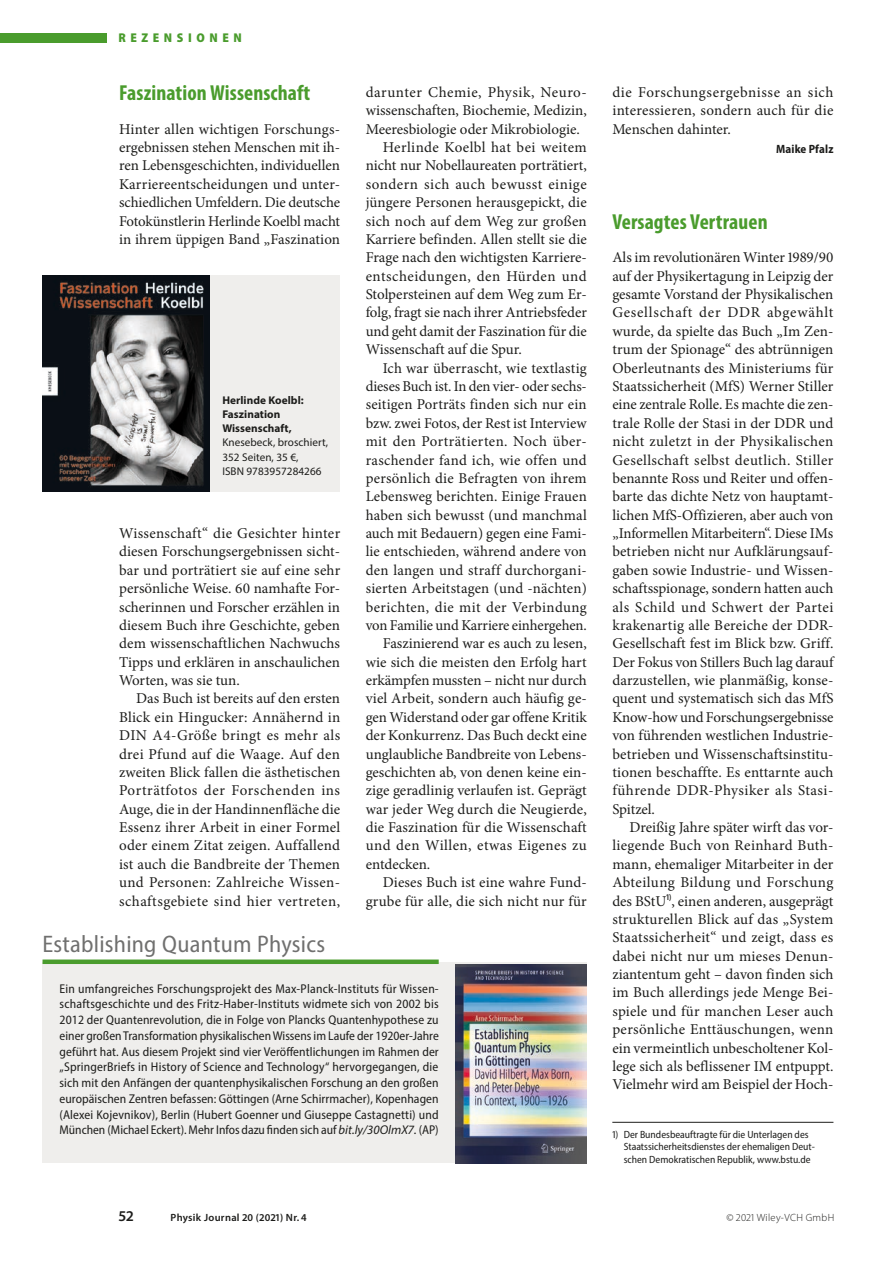
<style>
.page{position:relative;width:893px;height:1263px;background:#fff}
.page>*{position:absolute;margin:0;border:0;box-sizing:border-box;transform-origin:0 0}
.Ü__überLinie_16{font:semi-condensed 24px "Myriad Pro";letter-spacing:.01em;color:#70706f}
.Ü_AKt_HT_Bücher_DPG{font:700 condensed 21.75px "Myriad Pro";letter-spacing:.005em;color:#4a9c2d}
.GT{font:15px/18.3px "Minion Pro";color:#1d1d1b;text-align:justify}
.GTO{font:15px/18.5px "Minion Pro";letter-spacing:.005em;color:#1d1d1b;text-align:justify}
.t1{font:600 15px "Myriad Pro";color:#1d1d1b}
.GTO-2{font:semi-condensed 12.75px/15.8px "Myriad Pro";color:#1d1d1b;text-align:justify}
.t2{font:900 semi-condensed 12.75px "Myriad Pro";letter-spacing:.36em;color:#4a9c2d}
.Autor__Rezensent{font:700 semi-condensed 12px "Myriad Pro";letter-spacing:.01em;color:#1d1d1b}
.BU__Buch_legende{font:11.25px/14.2px "Myriad Pro";letter-spacing:.005em;color:#1d1d1b}
.FN__mit_Linie{font:semi-condensed 10.5px/12.8px "Myriad Pro";color:#1d1d1b}
.t3{font:600 10.5px "Myriad Pro";letter-spacing:.03em;color:#1d1d1b}
.t4{font:300 10.5px "Myriad Pro";letter-spacing:.03em;color:#1d1d1b}
.s1{font-weight:700}
.s2{font-style:italic;font-stretch:normal}
</style>
<div class="page">
<div style="left:0;top:33px;width:106px;height:9px;background:#4a9c2d"></div>
<div style="left:208px;top:276px;width:132px;height:216px;background:#efeeec"></div>
<img style="left:43px;top:276px;width:167px;height:216px">
<hr style="left:612px;top:1122px;width:221px;height:1px;background:#1d1d1b">
<div style="left:43px;top:962px;width:544px;height:201px;background:#efeeec"></div>
<div style="left:43px;top:959px;width:396px;height:5px;background:#4a9c2d"></div>
<img style="left:456px;top:964px;width:131px;height:199px">
<p class="t2" style="left:118px;top:30px;width:125px">REZENSIONEN</p>
<p class="Ü_AKt_HT_Bücher_DPG" style="left:119px;top:79px;width:193px">Faszination Wissenschaft</p>
<p class="GTO" style="left:119px;top:120px;width:223px">Hinter allen wichtigen Forschungs&shy;ergebnissen stehen Menschen mit ih&shy;ren Lebensgeschichten, individuellen Karriereentscheidungen und unter&shy;schiedlichen Umfeldern. Die deutsche Fotokünstlerin Herlinde Koelbl macht in ihrem üppigen Band „Faszination</p>
<p class="BU__Buch_legende" style="left:222px;top:393px;width:107px"><span class="s1">Herlinde Koelbl:<br>Faszination<br>Wissenschaft,<br></span>Knesebeck, broschiert,<br>352 Seiten, 35 €,<br>ISBN 9783957284266</p>
<p class="GTO" style="left:119px;top:524px;width:223px">Wissenschaft“ die Gesichter hinter diesen Forschungsergebnissen sicht&shy;bar und porträtiert sie auf eine sehr persönliche Weise. 60 namhafte For&shy;scherinnen und Forscher erzählen in diesem Buch ihre Geschichte, geben dem wissenschaftlichen Nachwuchs Tipps und erklären in anschaulichen Worten, was sie tun.</p>
<p class="GT" style="left:119px;top:689px;width:223px;text-indent:17px">Das Buch ist bereits auf den ersten Blick ein Hingucker: Annähernd in DIN A4-Größe bringt es mehr als drei Pfund auf die Waage. Auf den zweiten Blick fallen die ästhetischen Porträtfotos der Forschenden ins Auge, die in der Handinnenfläche die Essenz ihrer Arbeit in einer Formel oder einem Zitat zeigen. Auffallend ist auch die Bandbreite der Themen und Personen: Zahlreiche Wissen&shy;schaftsgebiete sind hier vertreten,</p>
<p class="Ü__überLinie_16" style="left:43px;top:929px;width:284px">Establishing Quantum Physics</p>
<p class="GT" style="left:366px;top:83px;width:223px">darunter Chemie, Physik, Neuro&shy;wissenschaften, Biochemie, Medizin, Meeresbiologie oder Mikrobiologie.</p>
<p class="GT" style="left:366px;top:138px;width:223px;text-indent:17px">Herlinde Koelbl hat bei weitem nicht nur Nobellaureaten porträtiert, sondern sich auch bewusst einige jüngere Personen herausgepickt, die sich noch auf dem Weg zur großen Karriere befinden. Allen stellt sie die Frage nach den wichtigsten Karriere&shy;entscheidungen, den Hürden und Stolpersteinen auf dem Weg zum Er&shy;folg, fragt sie nach ihrer Antriebsfeder und geht damit der Faszination für die Wissenschaft auf die Spur.</p>
<p class="GT" style="left:366px;top:359px;width:223px;text-indent:17px">Ich war überrascht, wie textlastig dieses Buch ist. In den vier- oder sechs&shy;seitigen Porträts finden sich nur ein bzw. zwei Fotos, der Rest ist Interview mit den Porträtierten. Noch über&shy;raschender fand ich, wie offen und persönlich die Befragten von ihrem Lebensweg berichten. Einige Frauen haben sich bewusst (und manchmal auch mit Bedauern) gegen eine Fami&shy;lie entschieden, während andere von den langen und straff durchorgani&shy;sierten Arbeitstagen (und -nächten) berichten, die mit der Verbindung von Familie und Karriere einhergehen.</p>
<p class="GT" style="left:366px;top:634px;width:223px;text-indent:17px">Faszinierend war es auch zu lesen, wie sich die meisten den Erfolg hart erkämpfen mussten – nicht nur durch viel Arbeit, sondern auch häufig ge&shy;gen Widerstand oder gar offene Kritik der Konkurrenz. Das Buch deckt eine unglaubliche Bandbreite von Lebens&shy;geschichten ab, von denen keine ein&shy;zige geradlinig verlaufen ist. Geprägt war jeder Weg durch die Neugierde, die Faszination für die Wissenschaft und den Willen, etwas Eigenes zu entdecken.</p>
<p class="GT" style="left:366px;top:873px;width:223px;text-align:right">Dieses Buch ist eine wahre Fund&shy;grube für alle, die sich nicht nur für</p>
<p class="GTO-2" style="left:60px;top:980px;width:381px">Ein umfangreiches Forschungsprojekt des Max-Planck-Instituts für Wissen&shy;schaftsgeschichte und des Fritz-Haber-Instituts widmete sich von 2002 bis 2012 der Quantenrevolution, die in Folge von Plancks Quantenhypothese zu einer großen Transformation physikalischen Wissens im Laufe der 1920er-Jahre geführt hat. Aus diesem Projekt sind vier Veröffentlichungen im Rahmen der „SpringerBriefs in History of Science and Technology“ hervorgegangen, die sich mit den Anfängen der quantenphysikalischen Forschung an den großen europäischen Zentren befassen: Göttingen (Arne Schirrmacher), Kopenhagen (Alexei Kojevnikov), Berlin (Hubert Goenner und Giuseppe Castagnetti) und München (Michael Eckert). Mehr Infos dazu finden sich auf <span class="s2">bit.ly/30OlmX7.</span> (AP)</p>
<p class="GT" style="left:612px;top:83px;width:223px">die Forschungsergebnisse an sich interessieren, sondern auch für die Menschen dahinter.</p>
<p class="Autor__Rezensent" style="left:776px;top:141px;width:59px">Maike Pfalz</p>
<p class="Ü_AKt_HT_Bücher_DPG" style="left:612px;top:208px;width:157px">Versagtes Vertrauen</p>
<p class="GTO" style="left:612px;top:248px;width:223px">Als im revolutionären Winter 1989/90 auf der Physikertagung in Leipzig der gesamte Vorstand der Physikalischen Gesellschaft der DDR abgewählt wurde, da spielte das Buch „Im Zen&shy;trum der Spionage“ des abtrünnigen Oberleutnants des Ministeriums für Staatssicherheit (MfS) Werner Stiller eine zentrale Rolle. Es machte die zen&shy;trale Rolle der Stasi in der DDR und nicht zuletzt in der Physikalischen Gesellschaft selbst deutlich. Stiller benannte Ross und Reiter und offen&shy;barte das dichte Netz von hauptamt&shy;lichen MfS-Offizieren, aber auch von „Informellen Mitarbeitern“. Diese IMs betrieben nicht nur Aufklärungsauf&shy;gaben sowie Industrie- und Wissen&shy;schaftsspionage, sondern hatten auch als Schild und Schwert der Partei krakenartig alle Bereiche der DDR-Gesellschaft fest im Blick bzw. Griff.<br>Der Fokus von Stillers Buch lag darauf darzustellen, wie planmäßig, konse&shy;quent und systematisch sich das MfS Know-how und Forschungsergebnisse von führenden westlichen Industrie&shy;betrieben und Wissenschaftsinstitu&shy;tionen beschaffte. Es enttarnte auch führende DDR-Physiker als Stasi-Spitzel.</p>
<p class="GT" style="left:612px;top:818px;width:223px;text-indent:17px">Dreißig Jahre später wirft das vor&shy;liegende Buch von Reinhard Buth&shy;mann, ehemaliger Mitarbeiter in der Abteilung Bildung und Forschung des BStU<sup>1)</sup>, einen anderen, ausgeprägt strukturellen Blick auf das „System Staatssicherheit“ und zeigt, dass es dabei nicht nur um mieses Denun&shy;ziantentum geht – davon finden sich im Buch allerdings jede Menge Bei&shy;spiele und für manchen Leser auch persönliche Enttäuschungen, wenn ein vermeintlich unbescholtener Kol&shy;lege sich als beflissener IM entpuppt.<br>Vielmehr wird am Beispiel der Hoch-</p>
<p class="FN__mit_Linie" style="left:624px;top:1127px;width:193px;text-indent:-11px">1) Der Bundesbeauftragte für die Unterlagen des<br>Staatssicherheitsdienstes der ehemaligen Deut&shy;schen Demokratischen Republik, www.bstu.de</p>
<p class="t1" style="left:119px;top:1206px;width:16px">52</p>
<p class="t3" style="left:171px;top:1211px;width:138px">Physik Journal 20 (2021) Nr. 4</p>
<p class="t4" style="left:726px;top:1211px;width:109px">© 2021 Wiley-VCH GmbH</p>
</div>
